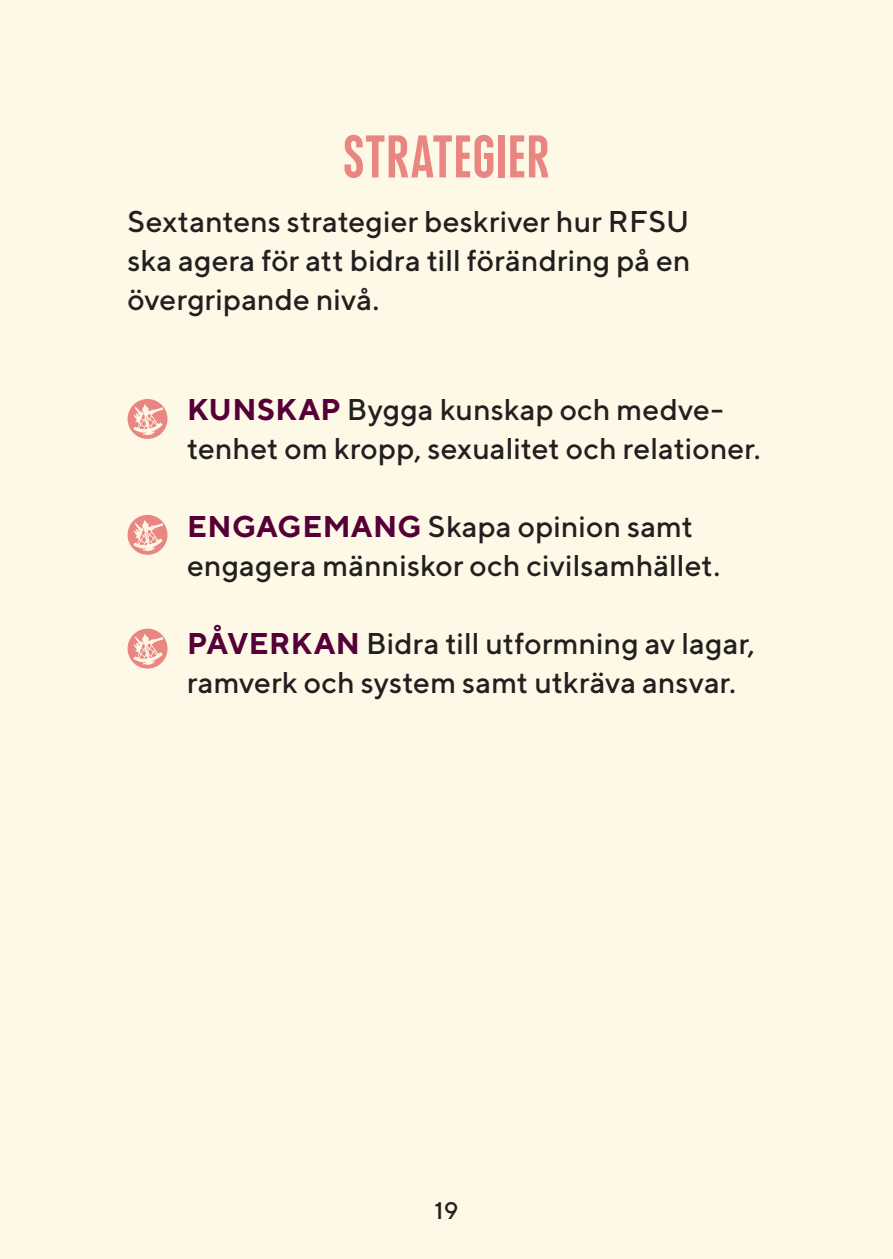
<style>
.page{position:relative;width:893px;height:1259px;background:#fef9e7}
.page>*{position:absolute;margin:0;border:0;box-sizing:border-box;transform-origin:0 0}
.rubbe{font:60px "RFSU Headline Small";color:#e98682}
.bröd{font:500 30px/39px "TT Norms";letter-spacing:.005em;color:#231f20}
.rubbe3{font:500 24px "TT Norms";color:#231f20}
.s1{font-weight:700;color:#550038}
</style>
<div class="page">
<div style="left:128px;top:399px;width:40px;height:40px;background:#e98682;border-radius:50%"></div>
<svg style="left:133px;top:404px;width:30px;height:31px"></svg>
<div style="left:128px;top:515px;width:40px;height:40px;background:#e98682;border-radius:50%"></div>
<svg style="left:133px;top:520px;width:30px;height:31px"></svg>
<div style="left:128px;top:628px;width:40px;height:40px;background:#e98682;border-radius:50%"></div>
<svg style="left:133px;top:634px;width:30px;height:31px"></svg>
<p class="rubbe" style="left:343px;top:125px;width:208px">STRATEGIER</p>
<p class="bröd" style="left:128px;top:201px;width:563px">Sextantens strategier beskriver hur RFSU</p>
<p class="bröd" style="left:128px;top:240px;width:565px">ska agera för att bidra till förändring på en övergripande nivå.</p>
<p class="bröd" style="left:187px;top:390px;width:575px"><span class="s1">KUNSKAP</span> Bygga kunskap och medve&shy;tenhet om kropp, sexualitet och relationer.</p>
<p class="bröd" style="left:187px;top:507px;width:508px"><span class="s1">ENGAGEMANG</span> Skapa opinion samt</p>
<p class="bröd" style="left:187px;top:546px;width:535px">engagera människor och civilsamhället.</p>
<p class="bröd" style="left:187px;top:624px;width:569px"><span class="s1">PÅVERKAN</span> Bidra till utformning av lagar, ramverk och system samt utkräva ansvar.</p>
<p class="rubbe3" style="left:434px;top:1195px;width:26px">19</p>
</div>
